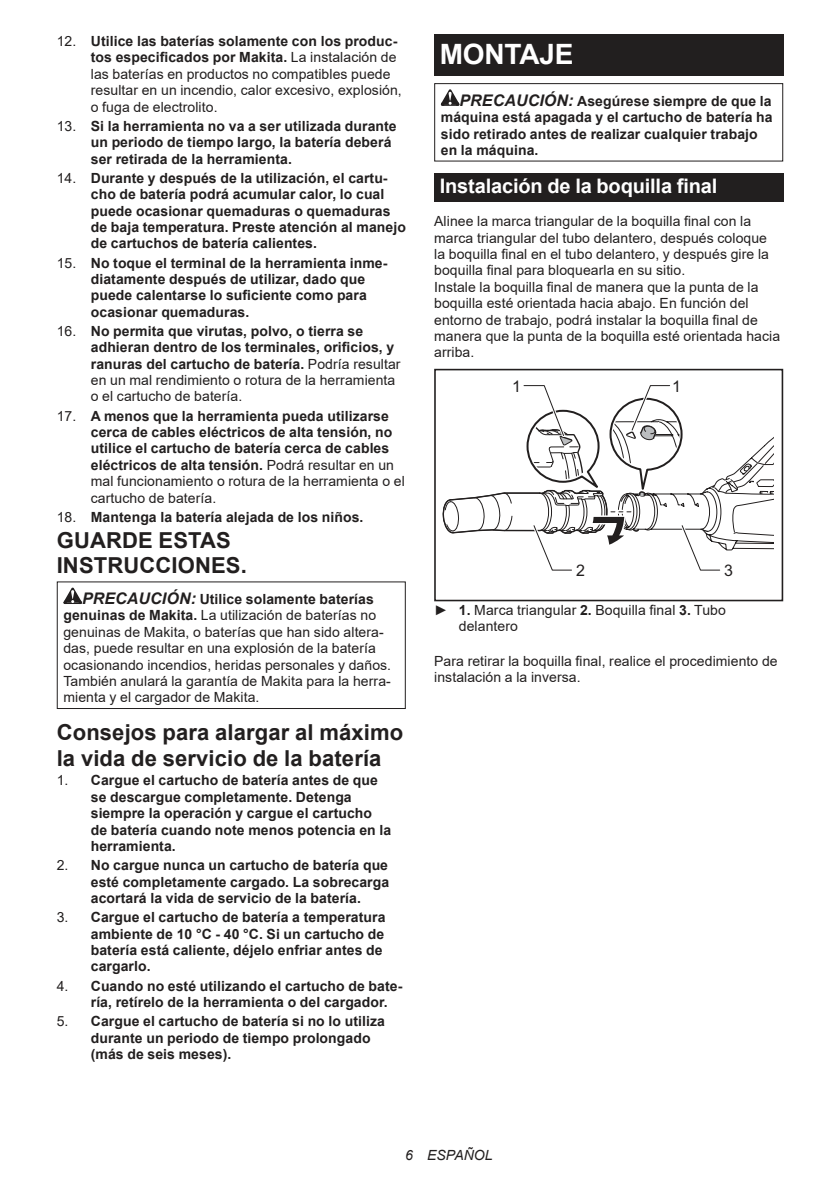
<style>
.page{position:relative;width:840px;height:1191px;background:#fff}
.page>*{position:absolute;margin:0;border:0;box-sizing:border-box;transform-origin:0 0}
.t1{font:700 28px "Arial";letter-spacing:-.01em;color:#fff}
.t2{font:700 22px/25.8px "Arial";letter-spacing:.005em;color:#221f1f}
.t3{font:700 20px "Arial";letter-spacing:-.01em;color:#fff}
.t4{font:16px "Arial";color:#221f1f}
.t5{font:700 14px/16.4px "Arial";letter-spacing:.005em;color:#221f1f}
.t6{font:14px/16.4px "Arial";letter-spacing:.005em;color:#221f1f}
.t7{font:italic 14px "Arial";letter-spacing:.005em;color:#221f1f}
.s1{font-weight:700}
.s2{font-weight:400}
.s3{font-weight:700;font-style:italic;font-size:16px}
.s4{font-style:italic;font-size:16px}
</style>
<div class="page">
<svg style="left:63px;top:587px;width:19px;height:17px"></svg>
<div style="left:57px;top:581px;width:348px;height:128px;border:1px solid #221f1f"></div>
<div style="left:434px;top:34px;width:348px;height:41px;background:#221f1f"></div>
<svg style="left:440px;top:89px;width:19px;height:17px"></svg>
<div style="left:434px;top:83px;width:348px;height:79px;border:1px solid #221f1f"></div>
<div style="left:434px;top:173px;width:348px;height:28px;background:#221f1f"></div>
<div style="left:434px;top:369px;width:348px;height:232px;border:2px solid #221f1f"></div>
<svg style="left:442px;top:385px;width:331px;height:186px"></svg>
<p class="t6" style="left:91px;top:34px;width:312px;text-indent:-34px">12. <span class="s1">Utilice las baterías solamente con los produc&shy;tos especificados por Makita.</span> La instalación de las baterías en productos no compatibles puede resultar en un incendio, calor excesivo, explosión, o fuga de electrolito.</p>
<p class="t5" style="left:91px;top:119px;width:307px;text-indent:-34px"><span class="s2">13.</span> Si la herramienta no va a ser utilizada durante un periodo de tiempo largo, la batería deberá ser retirada de la herramienta.</p>
<p class="t5" style="left:91px;top:171px;width:316px;text-indent:-34px"><span class="s2">14.</span> Durante y después de la utilización, el cartu&shy;cho de batería podrá acumular calor, lo cual puede ocasionar quemaduras o quemaduras de baja temperatura. Preste atención al manejo de cartuchos de batería calientes.</p>
<p class="t5" style="left:91px;top:256px;width:298px;text-indent:-34px"><span class="s2">15.</span> No toque el terminal de la herramienta inme&shy;diatamente después de utilizar, dado que puede calentarse lo suficiente como para ocasionar quemaduras.</p>
<p class="t5" style="left:91px;top:324px;width:311px;text-indent:-34px"><span class="s2">16.</span> No permita que virutas, polvo, o tierra se adhieran dentro de los terminales, orificios, y ranuras del cartucho de batería. <span class="s2">Podría resultar en un mal rendimiento o rotura de la herramienta o el cartucho de batería.</span></p>
<p class="t5" style="left:91px;top:409px;width:315px;text-indent:-34px"><span class="s2">17.</span> A menos que la herramienta pueda utilizarse cerca de cables eléctricos de alta tensión, no utilice el cartucho de batería cerca de cables eléctricos de alta tensión. <span class="s2">Podrá resultar en un mal funcionamiento o rotura de la herramienta o el cartucho de batería.</span></p>
<p class="t5" style="left:57px;top:510px;width:308px"><span class="s2">18.</span> Mantenga la batería alejada de los niños.</p>
<h2 class="t2" style="left:57px;top:529px;width:191px">GUARDE ESTAS<br>INSTRUCCIONES.</h2>
<p class="t6" style="left:63px;top:591px;width:329px;text-indent:19px"><span class="s3">PRECAUCIÓN:</span> <span class="s1">Utilice solamente baterías genuinas de Makita.</span> La utilización de baterías no genuinas de Makita, o baterías que han sido altera&shy;das, puede resultar en una explosión de la batería ocasionando incendios, heridas personales y daños.<br>También anulará la garantía de Makita para la herra&shy;mienta y el cargador de Makita.</p>
<h2 class="t2" style="left:57px;top:722px;width:348px">Consejos para alargar al máximo la vida de servicio de la batería</h2>
<p class="t5" style="left:91px;top:773px;width:302px;text-indent:-34px"><span class="s2">1.</span> Cargue el cartucho de batería antes de que se descargue completamente. Detenga siempre la operación y cargue el cartucho de batería cuando note menos potencia en la herramienta.</p>
<p class="t5" style="left:91px;top:858px;width:300px;text-align:justify;text-indent:-34px"><span class="s2">2.</span> No cargue nunca un cartucho de batería que esté completamente cargado. La sobrecarga acortará la vida de servicio de la batería.</p>
<p class="t5" style="left:91px;top:910px;width:296px;text-indent:-34px"><span class="s2">3.</span> Cargue el cartucho de batería a temperatura ambiente de 10 °C - 40 °C. Si un cartucho de batería está caliente, déjelo enfriar antes de cargarlo.</p>
<p class="t5" style="left:91px;top:978px;width:313px;text-indent:-34px"><span class="s2">4.</span> Cuando no esté utilizando el cartucho de bate&shy;ría, retírelo de la herramienta o del cargador.</p>
<p class="t5" style="left:91px;top:1014px;width:295px;text-indent:-34px"><span class="s2">5.</span> Cargue el cartucho de batería si no lo utiliza durante un periodo de tiempo prolongado (más de seis meses).</p>
<h1 class="t1" style="left:439px;top:43px;width:135px">MONTAJE</h1>
<p class="t5" style="left:440px;top:94px;width:333px;text-indent:19px"><span class="s4">PRECAUCIÓN:</span> Asegúrese siempre de que la máquina está apagada y el cartucho de batería ha sido retirado antes de realizar cualquier trabajo en la máquina.</p>
<h3 class="t3" style="left:439px;top:172px;width:279px">Instalación de la boquilla final</h3>
<p class="t6" style="left:434px;top:213px;width:347px">Alinee la marca triangular de la boquilla final con la marca triangular del tubo delantero, después coloque la boquilla final en el tubo delantero, y después gire la boquilla final para bloquearla en su sitio.<br>Instale la boquilla final de manera que la punta de la boquilla esté orientada hacia abajo. En función del entorno de trabajo, podrá instalar la boquilla final de manera que la punta de la boquilla esté orientada hacia arriba.</p>
<p class="t4" style="left:512px;top:376px;width:10px">1</p>
<p class="t4" style="left:672px;top:376px;width:10px">1</p>
<p class="t4" style="left:575px;top:561px;width:10px">2</p>
<p class="t4" style="left:723px;top:561px;width:10px">3</p>
<p class="t6" style="left:458px;top:601px;width:268px;text-indent:-25px">► <span class="s1">1.</span> Marca triangular <span class="s1">2.</span> Boquilla final <span class="s1">3.</span> Tubo delantero</p>
<p class="t6" style="left:434px;top:652px;width:345px">Para retirar la boquilla final, realice el procedimiento de instalación a la inversa.</p>
<p class="t7" style="left:405px;top:1147px;width:89px">6 ESPAÑOL</p>
</div>
